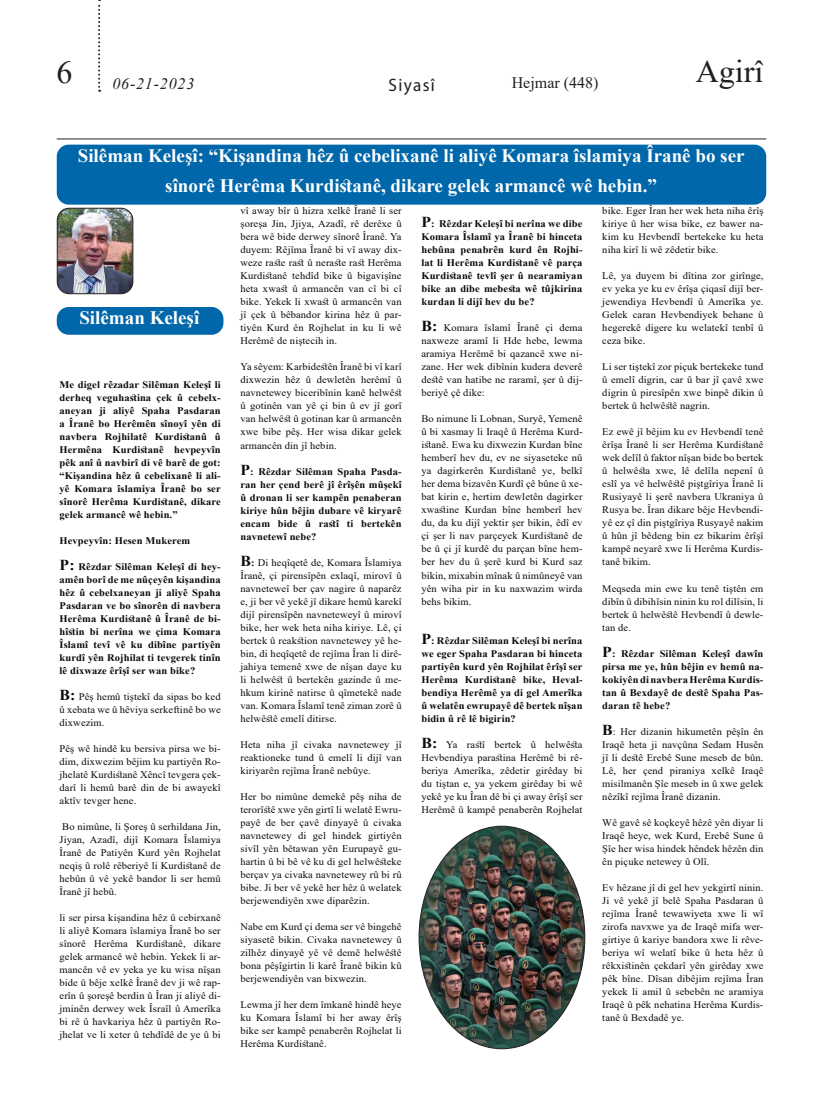
<style>
.page{position:relative;width:823px;height:1106px;background:#fff}
.page>*{position:absolute;margin:0;border:0;box-sizing:border-box;transform-origin:0 0}
.t1{font:32px "Times New Roman";color:#231f20}
.t2{font:700 19px/30px "Times New Roman";color:#fff;text-align:center}
.t3{font:18px "Myriad Pro";letter-spacing:.08em;color:#231f20;scale:.95 1}
.t4{font:16px "Times New Roman";color:#231f20}
.t5{font:italic 16px "Times New Roman";letter-spacing:.05em;color:#231f20}
.t6{font:10.1px/13px "Times New Roman";letter-spacing:.01em;color:#0b0b0e;text-align:justify;scale:1.04 1}
.t7{font:700 10.1px/13px "Times New Roman";letter-spacing:.01em;color:#0b0b0e;text-align:justify;scale:1.04 1}
.s1{font-size:15.1px}
.s2{font-weight:700;font-size:15.1px}
.s3{font-weight:700}
</style>
<div class="page">
<svg style="left:98px;top:0;width:2px;height:92px"></svg>
<hr style="left:57px;top:138px;width:708px;height:1px;background:#231f20">
<div style="left:57px;top:145px;width:708px;height:60px;background:#0067aa;border-radius:12px"></div>
<div style="left:57px;top:307px;width:166px;height:28px;background:#0067aa;border-radius:12px"></div>
<img style="left:57px;top:208px;width:76px;height:86px">
<div style="left:57px;top:208px;width:76px;height:86px;border:1px solid #231f20;border-radius:12px"></div>
<img style="left:420px;top:827px;width:164px;height:221px">
<h1 class="t1" style="left:56px;top:50px;width:18px">6</h1>
<h1 class="t1" style="left:695px;top:49px;width:69px">Agirî</h1>
<h3 class="t5" style="left:112px;top:72px;width:83px">06-21-2023</h3>
<p class="t3" style="left:388px;top:74px;width:50px">Siyasî</p>
<h3 class="t4" style="left:511px;top:72px;width:88px">Hejmar (448)</h3>
<p class="t2" style="left:78px;top:140px;width:668px">Silêman Keleşî: “Kişandina hêz û cebelixanê li aliyê Komara îslamiya Îranê bo ser sînorê Herêma Kurdistanê, dikare gelek armancê wê hebin.”</p>
<p class="t2" style="left:79px;top:302px;width:121px">Silêman Keleşî</p>
<p class="t7" style="left:59px;top:377px;width:156px">Me digel rêzadar Silêman Keleşî li derheq veguhastina çek û cebelx&shy;aneyan ji aliyê Spaha Pasdaran a Îranê bo Herêmên sînoyî yên di navbera Rojhilatê Kurdistanû û Hermêna Kurdistanê hevpeyvîn pêk anî û navbirî di vê barê de got: “Kişandina hêz û cebelixanê li ali&shy;yê Komara îslamiya Îranê bo ser sînorê Herêma Kurdistanê, dikare gelek armancê wê hebin.”</p>
<p class="t7" style="left:59px;top:533px;width:127px">Hevpeyvîn: Hesen Mukerem</p>
<p class="t7" style="left:59px;top:559px;width:156px"><span class="s1">P:</span> Rêzdar Silêman Keleşî di hey&shy;amên borî de me nûçeyên kişandina hêz û cebelxaneyan ji aliyê Spaha Pasdaran ve bo sînorên di navbera Herêma Kurdistanê û Îranê de bi&shy;hîstin bi nerîna we çima Komara Îslamî tevî vê ku dibîne partiyên kurdî yên Rojhilat ti tevgerek tinîn lê dixwaze êrîşî ser wan bike?</p>
<p class="t6" style="left:59px;top:689px;width:156px"><span class="s2">B:</span> Pêş hemû tiştekî da sipas bo ked û xebata we û hêviya serkeftinê bo we dixwezim.</p>
<p class="t6" style="left:59px;top:741px;width:156px">Pêş wê hindê ku bersiva pirsa we bi&shy;dim, dixwezim bêjim ku partiyên Ro&shy;jhelatê Kurdistanê Xêncî tevgera çek&shy;darî li hemû barê din de bi awayekî aktîv tevger hene.</p>
<p class="t6" style="left:59px;top:819px;width:156px">Bo nimûne, li Şoreş û serhildana Jin, Jiyan, Azadî, dijî Komara Îslamiya Îranê de Patiyên Kurd yên Rojhelat neqiş û rolê rêberiyê li Kurdistanê de hebûn û vê yekê bandor li ser hemû Îranê jî hebû.</p>
<p class="t6" style="left:59px;top:910px;width:156px">li ser pirsa kişandina hêz û cebirxanê li aliyê Komara îslamiya Îranê bo ser sînorê Herêma Kurdistanê, dikare gelek armancê wê hebin. Yekek li ar&shy;mancên vê ev yeka ye ku wisa nîşan bide û bêje xelkê Îranê dev ji wê rap&shy;erîn û şoreşê berdin û Îran ji aliyê di&shy;jminên derwey wek Îsraîl û Amerîka bi rê û havkariya hêz û partiyên Ro&shy;jhelat ve li xeter û tehdîdê de ye û bi</p>
<p class="t6" style="left:240px;top:204px;width:156px">vî away bîr û hizra xelkê Îranê li ser şoreşa Jin, Jjiya, Azadî, rê derêxe û bera wê bide derwey sînorê Îranê. Ya duyem: Rêjîma Îranê bi vî away dix&shy;weze raste rast û neraste rast Herêma Kurdistanê tehdîd bike û bigavişîne heta xwast û armancên van cî bi cî bike. Yekek li xwast û armancên van jî çek û bêbandor kirina hêz û par&shy;tiyên Kurd ên Rojhelat in ku li wê Herêmê de niştecih in.</p>
<p class="t6" style="left:240px;top:360px;width:156px">Ya sêyem: Karbidestên Îranê bi vî karî dixwezin hêz û dewletên herêmî û navnetewey biceribînin kanê helwêst û gotinên van yê çi bin û ev jî gorî van helwêst û gotinan kar û armancên xwe bibe pêş. Her wisa dikar gelek armancên din jî hebin.</p>
<p class="t7" style="left:240px;top:464px;width:156px"><span class="s1">P</span>: Rêzdar Silêman Spaha Pasda&shy;ran her çend berê jî êrîşên mûşekî û dronan li ser kampên penaberan kiriye hûn bêjin dubare vê kiryarê encam bide û rastî ti bertekên navnetewî nebe?</p>
<p class="t6" style="left:240px;top:555px;width:156px"><span class="s2">B</span><span class="s3">:</span> Di heqîqetê de, Komara Îslamiya Îranê, çi pirensîpên exlaqî, mirovî û navneteweî ber çav nagire û naparêz e, ji ber vê yekê jî dikare hemû karekî dijî pirensîpên navneteweyî û mirovî bike, her wek heta niha kiriye. Lê, çi bertek û reakstion navnetewey yê he&shy;bin, di heqîqetê de rejîma Îran li dirê&shy;jahiya temenê xwe de nîşan daye ku li helwêst û bertekên gazinde û me&shy;hkum kirinê natirse û qîmetekê nade van. Komara Îslamî tenê ziman zorê û helwêstê emelî ditirse.</p>
<p class="t6" style="left:240px;top:737px;width:156px">Heta niha jî civaka navnetewey jî reaktioneke tund û emelî li dijî van kiriyarên rejîma Îranê nebûye.</p>
<p class="t6" style="left:240px;top:789px;width:156px">Her bo nimûne demekê pêş niha de terorîstê xwe yên girtî li welatê Ewru&shy;payê de ber çavê dinyayê û civaka navnetewey di gel hindek girtiyên sivîl yên bêtawan yên Eurupayê gu&shy;hartin û bi bê vê ku di gel helwêsteke berçav ya civaka navnetewey rû bi rû bibe. Ji ber vê yekê her hêz û welatek berjewendiyên xwe diparêzin.</p>
<p class="t6" style="left:240px;top:919px;width:156px">Nabe em Kurd çi dema ser vê bingehê siyasetê bikin. Civaka navnetewey û zilhêz dinyayê yê vê demê helwêstê bona pêşîgirtin li karê Îranê bikin kû berjewendiyên van bixwezin.</p>
<p class="t6" style="left:240px;top:997px;width:156px">Lewma jî her dem îmkanê hindê heye ku Komara Îslamî bi her away êrîş bike ser kampê penaberên Rojhelat li Herêma Kurdistanê.</p>
<p class="t7" style="left:421px;top:217px;width:156px"><span class="s1">P</span>: Rêzdar Keleşî bi nerîna we dibe Komara Îslamî ya Îranê bi hinceta hebûna penabrên kurd ên Rojhi&shy;lat li Herêma Kurdistanê vê parça Kurdistanê tevlî şer û nearamiyan bike an dibe mebesta wê tûjkirina kurdan li dijî hev du be?</p>
<p class="t6" style="left:421px;top:321px;width:156px"><span class="s2">B:</span> Komara îslamî Îranê çi dema naxweze aramî li Hde hebe, lewma aramiya Herêmê bi qazancê xwe ni&shy;zane. Her wek dibînin kudera deverê destê van hatibe ne raramî, şer û dij&shy;beriyê çê dike:</p>
<p class="t6" style="left:421px;top:412px;width:156px">Bo nimune li Lobnan, Suryê, Yemenê û bi xasmay li Iraqê û Herêma Kurd&shy;istanê. Ewa ku dixwezin Kurdan bîne hemberî hev du, ev ne siyaseteke nû ya dagirkerên Kurdistanê ye, belkî her dema bizavên Kurdî çê bûne û xe&shy;bat kirin e, hertim dewletên dagirker xwastine Kurdan bîne hemberî hev du, da ku dijî yektir şer bikin, êdî ev çi şer li nav parçeyek Kurdistanê de be û çi jî kurdê du parçan bîne hem&shy;ber hev du û şerê kurd bi Kurd saz bikin, mixabin mînak û nimûneyê van yên wiha pir in ku naxwazim wirda behs bikim.</p>
<p class="t7" style="left:421px;top:633px;width:156px"><span class="s1">P</span>: Rêzdar Silêman Keleşî bi nerîna we eger Spaha Pasdaran bi hinceta partiyên kurd yên Rojhilat êrîşî ser Herêma Kurdistanê bike, Heval&shy;bendiya Herêmê ya di gel Amerîka û welatên ewrupayê dê bertek nîşan bidin û rê lê bigirin?</p>
<p class="t6" style="left:421px;top:737px;width:156px"><span class="s2">B:</span> Ya rastî bertek û helwêsta Hevbendiya parastina Herêmê bi rê&shy;beriya Amerîka, zêdetir girêday bi du tiştan e, ya yekem girêday bi wê yekê ye ku Îran dê bi çi away êrîşî ser Herêmê û kampê penaberên Rojhelat</p>
<p class="t6" style="left:602px;top:204px;width:156px">bike. Eger Îran her wek heta niha êrîş kiriye û her wisa bike, ez bawer na&shy;kim ku Hevbendî bertekeke ku heta niha kirî li wê zêdetir bike.</p>
<p class="t6" style="left:602px;top:269px;width:156px">Lê, ya duyem bi dîtina zor girînge, ev yeka ye ku ev êrîşa çiqasî dijî ber&shy;jewendiya Hevbendî û Amerîka ye.<br>Gelek caran Hevbendiyek behane û hegerekê digere ku welatekî tenbî û ceza bike.</p>
<p class="t6" style="left:602px;top:360px;width:156px">Li ser tiştekî zor piçuk bertekeke tund û emelî digrin, car û bar jî çavê xwe digrin û piresîpên xwe binpê dikin û bertek û helwêstê nagrin.</p>
<p class="t6" style="left:602px;top:425px;width:156px">Ez ewê jî bêjim ku ev Hevbendî tenê êrîşa Îranê li ser Herêma Kurdistanê wek delîl û faktor nîşan bide bo bertek û helwêsta xwe, lê delîla nepenî û eslî ya vê helwêstê piştgîriya Îranê li Rusiyayê li şerê navbera Ukraniya û Rusya be. Îran dikare bêje Hevbendi&shy;yê ez çî din piştgîriya Rusyayê nakim û hûn jî bêdeng bin ez bikarim êrîşî kampê neyarê xwe li Herêma Kurdis&shy;tanê bikim.</p>
<p class="t6" style="left:602px;top:581px;width:156px">Meqseda min ewe ku tenê tiştên em dibîn û dibihîsin ninin ku rol dilîsin, li bertek û helwêstê Hevbendî û dewle&shy;tan de.</p>
<p class="t7" style="left:602px;top:646px;width:156px"><span class="s1">P</span>: Rêzdar Silêman Keleşî dawîn pirsa me ye, hûn bêjin ev hemû na&shy;kokiyên di navbera Herêma Kurdis&shy;tan û Bexdayê de destê Spaha Pas&shy;daran tê hebe?</p>
<p class="t6" style="left:602px;top:724px;width:156px"><span class="s2">B</span>: Her dizanin hikumetên pêşîn ên Iraqê heta ji navçûna Sedam Husên jî li destê Erebê Sune meseb de bûn.<br>Lê, her çend piraniya xelkê Iraqê misilmanên Şîe meseb in û xwe gelek nêzîkî rejîma Îranê dizanin.</p>
<p class="t6" style="left:602px;top:815px;width:156px">Wê gavê sê koçkeyê hêzê yên diyar li Iraqê heye, wek Kurd, Erebê Sune û Şîe her wisa hindek hêndek hêzên din ên piçuke netewey û Olî.</p>
<p class="t6" style="left:602px;top:880px;width:156px">Ev hêzane jî di gel hev yekgirtî ninin.<br>Ji vê yekê jî belê Spaha Pasdaran û rejîma Îranê tewawiyeta xwe li wî zirofa navxwe ya de Iraqê mifa wer&shy;girtiye û kariye bandora xwe li rêve&shy;beriya wî welatî bike û heta hêz û rêkxistinên çekdarî yên girêday xwe pêk bîne. Dîsan dibêjim rejîma Îran yekek li amil û sebebên ne aramiya Iraqê û pêk nehatina Herêma Kurdis&shy;tanê û Bexdadê ye.</p>
</div>
